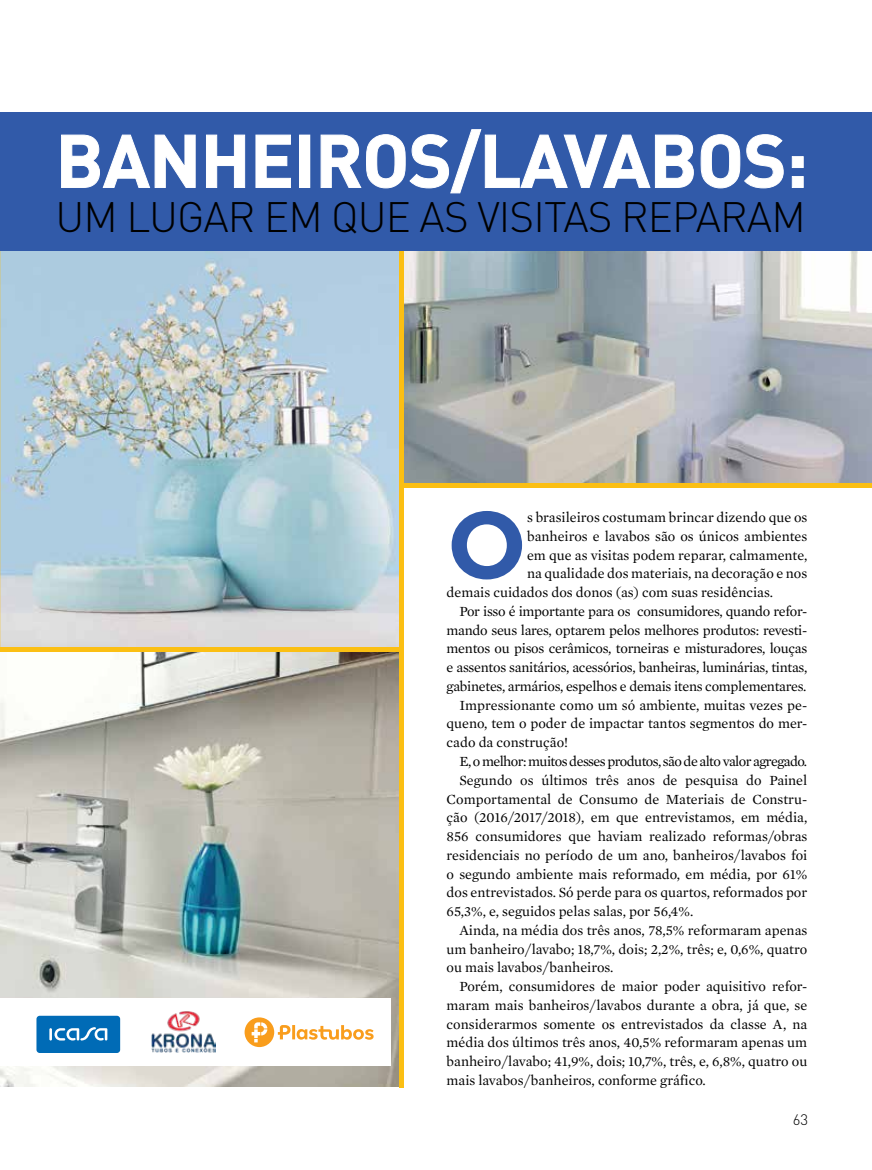
<style>
.page{position:relative;width:872px;height:1170px;background:#fff}
.page>*{position:absolute;margin:0;border:0;box-sizing:border-box;transform-origin:0 0}
.t1{font:700 94.65px "Gotham";color:#315aa9}
.t2{font:700 73.5px "DIN Pro";letter-spacing:-.01em;color:#fff}
.t3{font:300 42px "DIN Pro";letter-spacing:-.02em;color:#000}
.t4{font:300 15px "DIN Pro";color:#000}
.t5{font:14.25px "Mercury Text G1";color:#000}
.t6{font:14.25px "Mercury Text G1";letter-spacing:-.02em;color:#000}
.t7{font:14.25px "Mercury Text G1";letter-spacing:-.04em;color:#000}
</style>
<div class="page">
<img style="left:404px;top:251px;width:468px;height:232px">
<img style="left:0;top:251px;width:400px;height:835px">
<img style="left:0;top:113px;width:1px;height:538px">
<hr style="left:400px;top:115px;width:4px;height:972px;background:#fbbf13">
<hr style="left:0;top:647px;width:399px;height:4px;background:#fbbf13">
<hr style="left:404px;top:483px;width:468px;height:4px;background:#fbbf13">
<div style="left:0;top:113px;width:872px;height:138px;background:#315aa9"></div>
<svg style="left:61px;top:134px;width:135px;height:54px"></svg>
<svg style="left:206px;top:134px;width:39px;height:54px"></svg>
<svg style="left:255px;top:134px;width:36px;height:54px"></svg>
<div style="left:299px;top:135px;width:11px;height:52px;border:1px solid #fff"></div>
<svg style="left:320px;top:129px;width:374px;height:65px"></svg>
<svg style="left:700px;top:134px;width:84px;height:55px"></svg>
<svg style="left:791px;top:156px;width:13px;height:32px"></svg>
<div style="left:0;top:998px;width:391px;height:67px;background:#fff"></div>
<div style="left:36px;top:1015px;width:84px;height:37px;background:#006bb6;border-radius:3px"></div>
<svg style="left:49px;top:1027px;width:58px;height:13px"></svg>
<img style="left:151px;top:1011px;width:64px;height:41px">
<hr style="left:292px;top:1024px;width:3px;height:15px;background:#f99d1c">
<svg style="left:297px;top:1025px;width:76px;height:14px"></svg>
<svg style="left:244px;top:1017px;width:46px;height:29px"></svg>
<h2 class="t2" style="left:55px;top:111px;width:754px">BANHEIROS/LAVABOS:</h2>
<h3 class="t3" style="left:55px;top:189px;width:752px">UM LUGAR EM QUE AS VISITAS REPARAM</h3>
<h1 class="t1" style="left:446px;top:482px;width:82px">O</h1>
<p class="t5" style="left:527px;top:509px;width:282px">s brasileiros costumam brincar dizendo que os</p>
<p class="t5" style="left:527px;top:527px;width:282px">banheiros e lavabos são os únicos ambientes</p>
<p class="t5" style="left:527px;top:546px;width:282px">em que as visitas podem reparar, calmamente,</p>
<p class="t5" style="left:527px;top:565px;width:282px">na qualidade dos materiais, na decoração e nos</p>
<p class="t5" style="left:446px;top:584px;width:328px">demais cuidados dos donos (as) com suas residências.</p>
<p class="t6" style="left:459px;top:602px;width:349px">Por isso é importante para os consumidores, quando refor-</p>
<p class="t6" style="left:446px;top:621px;width:362px">mando seus lares, optarem pelos melhores produtos: revesti-</p>
<p class="t6" style="left:446px;top:640px;width:362px">mentos ou pisos cerâmicos, torneiras e misturadores, louças</p>
<p class="t6" style="left:446px;top:659px;width:362px">e assentos sanitários, acessórios, banheiras, luminárias, tintas,</p>
<p class="t6" style="left:446px;top:677px;width:361px">gabinetes, armários, espelhos e demais itens complementares.</p>
<p class="t5" style="left:459px;top:696px;width:349px">Impressionante como um só ambiente, muitas vezes pe-</p>
<p class="t5" style="left:446px;top:715px;width:362px">queno, tem o poder de impactar tantos segmentos do mer-</p>
<p class="t5" style="left:446px;top:734px;width:123px">cado da construção!</p>
<p class="t7" style="left:459px;top:752px;width:349px">E, o melhor: muitos desses produtos, são de alto valor agregado.</p>
<p class="t5" style="left:459px;top:771px;width:349px">Segundo os últimos três anos de pesquisa do Painel</p>
<p class="t5" style="left:446px;top:790px;width:362px">Comportamental de Consumo de Materiais de Constru-</p>
<p class="t5" style="left:446px;top:809px;width:362px">ção (2016/2017/2018), em que entrevistamos, em média,</p>
<p class="t5" style="left:446px;top:827px;width:362px">856 consumidores que haviam realizado reformas/obras</p>
<p class="t5" style="left:446px;top:846px;width:362px">residenciais no período de um ano, banheiros/lavabos foi</p>
<p class="t5" style="left:446px;top:865px;width:362px">o segundo ambiente mais reformado, em média, por 61%</p>
<p class="t5" style="left:446px;top:884px;width:362px">dos entrevistados. Só perde para os quartos, reformados por</p>
<p class="t5" style="left:446px;top:902px;width:248px">65,3%, e, seguidos pelas salas, por 56,4%.</p>
<p class="t5" style="left:459px;top:921px;width:349px">Ainda, na média dos três anos, 78,5% reformaram apenas</p>
<p class="t5" style="left:446px;top:940px;width:362px">um banheiro/lavabo; 18,7%, dois; 2,2%, três; e, 0,6%, quatro</p>
<p class="t5" style="left:446px;top:959px;width:168px">ou mais lavabos/banheiros.</p>
<p class="t5" style="left:459px;top:977px;width:349px">Porém, consumidores de maior poder aquisitivo refor-</p>
<p class="t5" style="left:446px;top:996px;width:362px">maram mais banheiros/lavabos durante a obra, já que, se</p>
<p class="t5" style="left:446px;top:1015px;width:362px">considerarmos somente os entrevistados da classe A, na</p>
<p class="t5" style="left:446px;top:1034px;width:362px">média dos últimos três anos, 40,5% reformaram apenas um</p>
<p class="t5" style="left:446px;top:1052px;width:362px">banheiro/lavabo; 41,9%, dois; 10,7%, três, e, 6,8%, quatro ou</p>
<p class="t5" style="left:446px;top:1071px;width:261px">mais lavabos/banheiros, conforme gráfico.</p>
<p class="t4" style="left:792px;top:1109px;width:17px">63</p>
</div>
